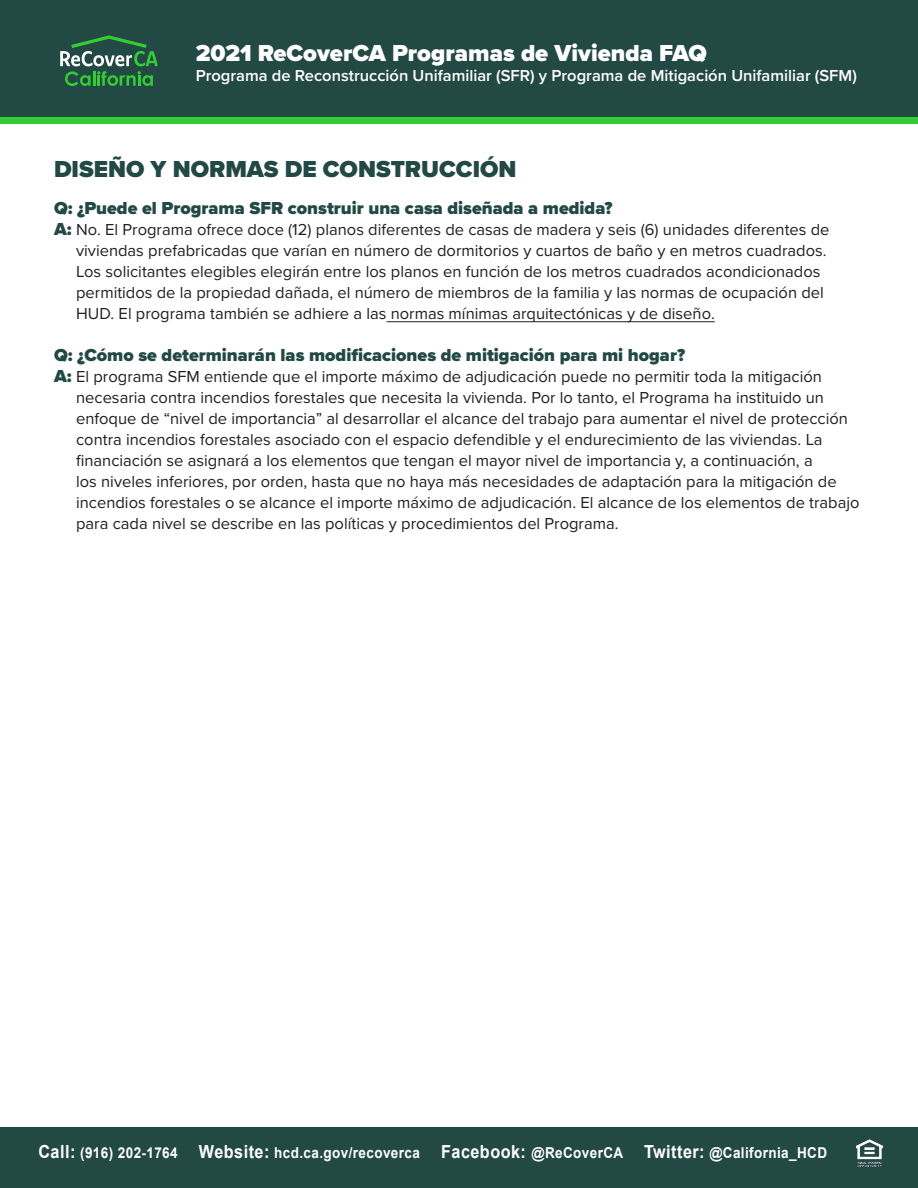
<style>
.page{position:relative;width:918px;height:1188px;background:#fff}
.page>*{position:absolute;margin:0;border:0;box-sizing:border-box;transform-origin:0 0}
.t1{font:900 24px "Proxima Nova";color:#fff}
.t2{font:900 24px "Proxima Nova";color:#224944}
.t3{font:900 18px "Proxima Nova";color:#224944}
.t4{font:16.5px/21px "Proxima Nova";color:#231f20}
.t5{font:600 16.5px "Proxima Nova";color:#fff}
.t6{font:700 15px "Arial";letter-spacing:.03em;color:#fff;scale:.9 1}
.s1{font-weight:900;font-size:18px;color:#224944}
.s2{font-size:18px}
</style>
<div class="page">
<div style="left:0;top:0;width:918px;height:123px;background:#224944"></div>
<div style="left:0;top:117px;width:918px;height:6px;background:#3c3"></div>
<svg style="left:60px;top:35px;width:98px;height:51px"></svg>
<hr style="left:93px;top:71px;width:3px;height:15px;background:#3c3">
<hr style="left:386px;top:321px;width:329px;height:1px;background:#231f20">
<div style="left:0;top:1127px;width:918px;height:61px;background:#224944"></div>
<img style="left:856px;top:1139px;width:26px;height:27px">
<h1 class="t1" style="left:196px;top:35px;width:513px">2021 ReCoverCA Programas de Vivienda FAQ</h1>
<p class="t5" style="left:196px;top:63px;width:663px">Programa de Reconstrucción Unifamiliar (SFR) y Programa de Mitigación Unifamiliar (SFM)</p>
<h2 class="t2" style="left:54px;top:151px;width:464px">DISEÑO Y NORMAS DE CONSTRUCCIÓN</h2>
<p class="t3" style="left:54px;top:195px;width:560px">Q: ¿Puede el Programa SFR construir una casa diseñada a medida?</p>
<p class="t4" style="left:76px;top:218px;width:755px;text-indent:-22px"><span class="s1">A:</span> No. El Programa ofrece doce (12) planos diferentes de casas de madera y seis (6) unidades diferentes de viviendas prefabricadas que varían en número de dormitorios y cuartos de baño y en metros cuadrados.<br>Los solicitantes elegibles elegirán entre los planos en función de los metros cuadrados acondicionados permitidos de la propiedad dañada, el número de miembros de la familia y las normas de ocupación del HUD. El programa también se adhiere a las normas mínimas arquitectónicas y de diseño.</p>
<p class="t3" style="left:54px;top:342px;width:633px">Q: ¿Cómo se determinarán las modifcaciones de mitigación para mi hogar?</p>
<p class="t4" style="left:76px;top:365px;width:785px;text-indent:-22px"><span class="s1">A:</span> El programa SFM entiende que el importe máximo de adjudicación puede no permitir toda la mitigación necesaria contra incendios forestales que necesita la vivienda. Por lo tanto, el Programa ha instituido un enfoque de “nivel de importancia” al desarrollar el alcance del trabajo para aumentar el nivel de protección contra incendios forestales asociado con el espacio defendible y el endurecimiento de las viviendas. La fnanciación se asignará a los elementos que tengan el mayor nivel de importancia y, a continuación, a<br>los niveles inferiores, por orden, hasta que no haya más necesidades de adaptación para la mitigación de incendios forestales o se alcance el importe máximo de adjudicación. El alcance de los elementos de trabajo para cada nivel se describe en las políticas y procedimientos del Programa.</p>
<p class="t6" style="left:38px;top:1143px;width:878px"><span class="s2">Call:</span> (916) 202-1764 <span class="s2">Website:</span> hcd.ca.gov/recoverca <span class="s2">Facebook:</span> @ReCoverCA <span class="s2">Twitter:</span> @California_HCD</p>
</div>
